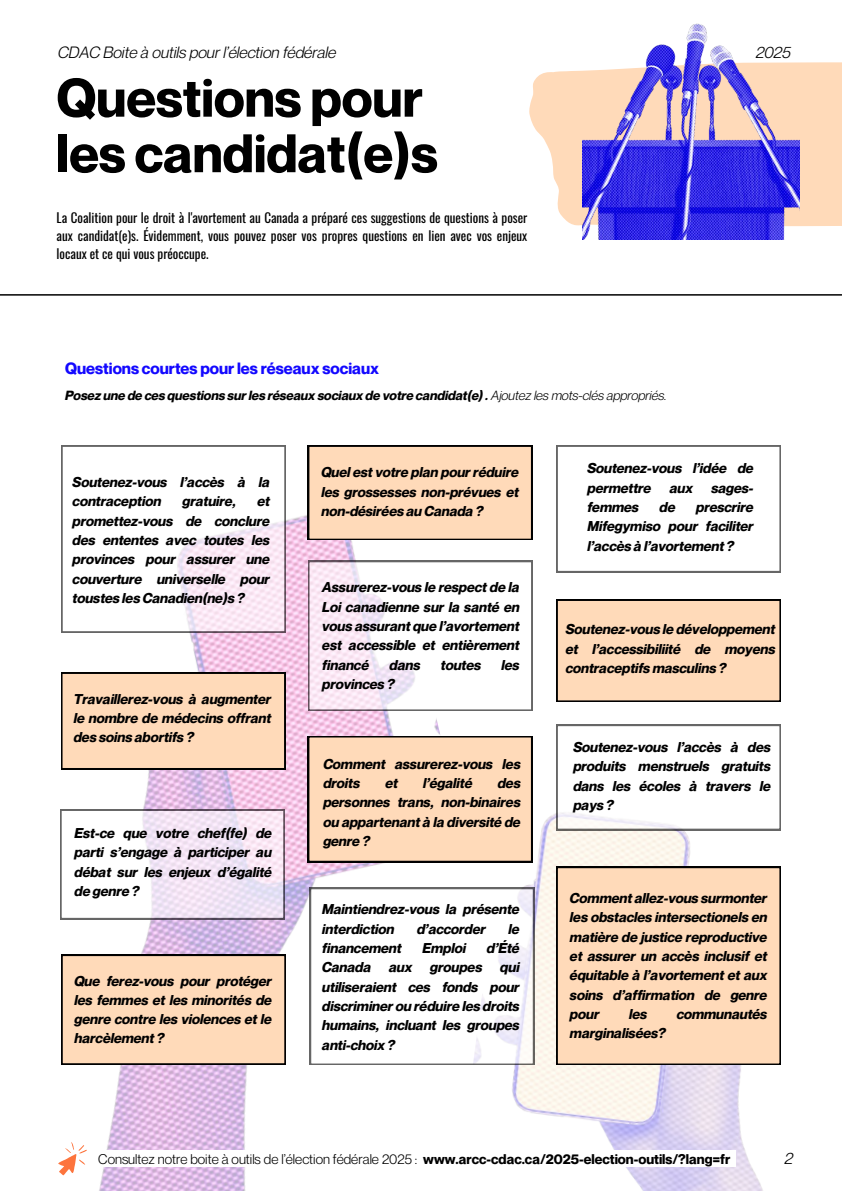
<style>
.page{position:relative;width:842px;height:1191px;background:#fff}
.page>*{position:absolute;margin:0;border:0;box-sizing:border-box;transform-origin:0 0}
.t1{font:700 52.9px/55.5px "Neue Montreal";color:#000}
.t2{font:italic 16px "Neue Montreal";color:#000}
.t3{font:700 16px "Neue Montreal";color:#1308ff}
.t4{font:italic 700 13.9px/19.3px "Neue Montreal";color:#000;text-align:justify}
.t5{font:13.8px "Neue Montreal";color:#000}
.t6{font:13px/18px "Oswald";color:#000;text-align:justify}
.t7{font:italic 700 13px "Neue Montreal";color:#000}
.s1{font-weight:400}
.s2{font-weight:700}
</style>
<div class="page">
<svg style="left:529px;top:62px;width:313px;height:164px;fill:#ffdab9"></svg>
<img style="left:582px;top:23px;width:218px;height:216px">
<img style="left:539px;top:701px;width:242px;height:489px">
<img style="left:60px;top:445px;width:479px;height:745px">
<hr style="left:0;top:294px;width:842px;height:1px;background:#000">
<svg style="left:58px;top:1141px;width:29px;height:34px"></svg>
<svg style="left:61px;top:445px;width:224px;height:187px"></svg>
<div style="left:61px;top:672px;width:224px;height:97px;background:#ffdab9"></div>
<svg style="left:60px;top:809px;width:224px;height:109px"></svg>
<div style="left:61px;top:954px;width:225px;height:110px;background:#ffdab9"></div>
<div style="left:308px;top:445px;width:224px;height:95px;background:#ffdab9"></div>
<svg style="left:308px;top:560px;width:224px;height:150px"></svg>
<div style="left:308px;top:736px;width:224px;height:126px;background:#ffdab9"></div>
<svg style="left:310px;top:887px;width:224px;height:177px"></svg>
<svg style="left:556px;top:445px;width:225px;height:127px"></svg>
<div style="left:556px;top:599px;width:225px;height:102px;background:#ffdab9"></div>
<svg style="left:556px;top:724px;width:225px;height:106px"></svg>
<div style="left:556px;top:866px;width:225px;height:198px;background:#ffdab9"></div>
<div style="left:98px;top:1150px;width:638px;height:16px;background:#fff"></div>
<h1 class="t2" style="left:58px;top:42px;width:280px">CDAC Boite à outils pour l’élection fédérale</h1>
<h3 class="t2" style="left:756px;top:42px;width:36px">2025</h3>
<h2 class="t1" style="left:57px;top:69px;width:383px">Questions pour les candidat(e)s</h2>
<p class="t6" style="left:57px;top:208px;width:472px">La Coalition pour le droit à l'avortement au Canada a préparé ces suggestions de questions à poser aux candidat(e)s. Évidemment, vous pouvez poser vos propres questions en lien avec vos enjeux locaux et ce qui vous préoccupe.</p>
<p class="t3" style="left:65px;top:358px;width:315px">Questions courtes pour les réseaux sociaux</p>
<p class="t7" style="left:65px;top:387px;width:603px">Posez une de ces questions sur les réseaux sociaux de votre candidat(e) . <span class="s1">Ajoutez les mots-clés appropriés.</span></p>
<p class="t4" style="left:73px;top:472px;width:199px">Soutenez-vous l’accès à la contraception</p>
<p class="t4" style="left:183px;top:491px;width:55px">gratuire,</p>
<p class="t4" style="left:73px;top:491px;width:199px;text-indent:185px">et promettez-vous de conclure des ententes avec toutes les provinces pour assurer une couverture universelle pour toustes les Canadien(ne)s ?</p>
<h3 class="t4" style="left:74px;top:688px;width:199px">Travaillerez-vous à augmenter le nombre de médecins offrant des soins abortifs ?</h3>
<p class="t4" style="left:75px;top:823px;width:199px">Est-ce que votre chef(fe) de parti s’engage à participer au débat sur les enjeux d’égalité de genre ?</p>
<p class="t4" style="left:75px;top:970px;width:199px">Que ferez-vous pour protéger les femmes et les minorités de genre contre les violences et le harcèlement ?</p>
<p class="t4" style="left:321px;top:462px;width:199px">Quel est votre plan pour réduire les grossesses non-prévues et non-désirées au Canada ?</p>
<p class="t4" style="left:322px;top:577px;width:199px">Assurerez-vous le respect de la Loi canadienne sur la santé en vous assurant que l’avortement est accessible et entièrement financé</p>
<p class="t4" style="left:390px;top:654px;width:32px">dans</p>
<p class="t4" style="left:441px;top:654px;width:42px">toutes</p>
<p class="t4" style="left:502px;top:654px;width:20px">les</p>
<p class="t4" style="left:322px;top:674px;width:74px">provinces ?</p>
<p class="t4" style="left:323px;top:754px;width:199px">Comment assurerez-vous les droits</p>
<p class="t4" style="left:385px;top:773px;width:14px">et</p>
<p class="t4" style="left:423px;top:773px;width:51px">l’égalité</p>
<p class="t4" style="left:323px;top:773px;width:199px;text-indent:174px">des personnes trans, non-binaires ou appartenant à la diversité de genre ?</p>
<p class="t4" style="left:322px;top:899px;width:199px">Maintiendrez-vous la présente interdiction</p>
<p class="t4" style="left:417px;top:918px;width:70px">d’accorder</p>
<p class="t4" style="left:509px;top:918px;width:13px">le</p>
<p class="t4" style="left:322px;top:938px;width:81px">financement</p>
<p class="t4" style="left:422px;top:938px;width:45px">Emploi</p>
<p class="t4" style="left:487px;top:938px;width:34px">d’Été</p>
<p class="t4" style="left:322px;top:957px;width:50px">Canada</p>
<p class="t4" style="left:389px;top:957px;width:25px">aux</p>
<p class="t4" style="left:430px;top:957px;width:54px">groupes</p>
<p class="t4" style="left:322px;top:957px;width:199px;text-indent:178px">qui utiliseraient ces fonds pour discriminer ou réduire les droits humains, incluant les groupes anti-choix ?</p>
<p class="t4" style="left:587px;top:458px;width:168px">Soutenez-vous l’idée de permettre</p>
<p class="t4" style="left:670px;top:478px;width:25px">aux</p>
<p class="t4" style="left:711px;top:478px;width:44px">sages-</p>
<p class="t4" style="left:587px;top:497px;width:53px">femmes</p>
<p class="t4" style="left:660px;top:497px;width:17px">de</p>
<p class="t4" style="left:587px;top:497px;width:168px;text-indent:109px">prescrire Mifegymiso pour faciliter l’accès à l’avortement ?</p>
<p class="t4" style="left:566px;top:619px;width:211px">Soutenez-vous le développement et l’accessibiliité de moyens contraceptifs masculins ?</p>
<p class="t4" style="left:573px;top:737px;width:199px">Soutenez-vous l’accès à des produits menstruels gratuits dans les écoles à travers le pays ?</p>
<p class="t4" style="left:570px;top:888px;width:199px">Comment allez-vous surmonter les obstacles intersectionels en matière de justice reproductive et assurer un accès inclusif et équitable à l’avortement et aux soins d’affirmation de genre pour</p>
<p class="t4" style="left:629px;top:1004px;width:20px">les</p>
<p class="t4" style="left:677px;top:1004px;width:92px">communautés</p>
<p class="t4" style="left:570px;top:1023px;width:97px">marginalisées?</p>
<p class="t5" style="left:98px;top:1150px;width:634px">Consultez notre boite à outils de l’élection fédérale 2025 : <span class="s2">www.arcc-cdac.ca/2025-election-outils/?lang=fr</span></p>
<p class="t2" style="left:785px;top:1148px;width:10px">2</p>
</div>
